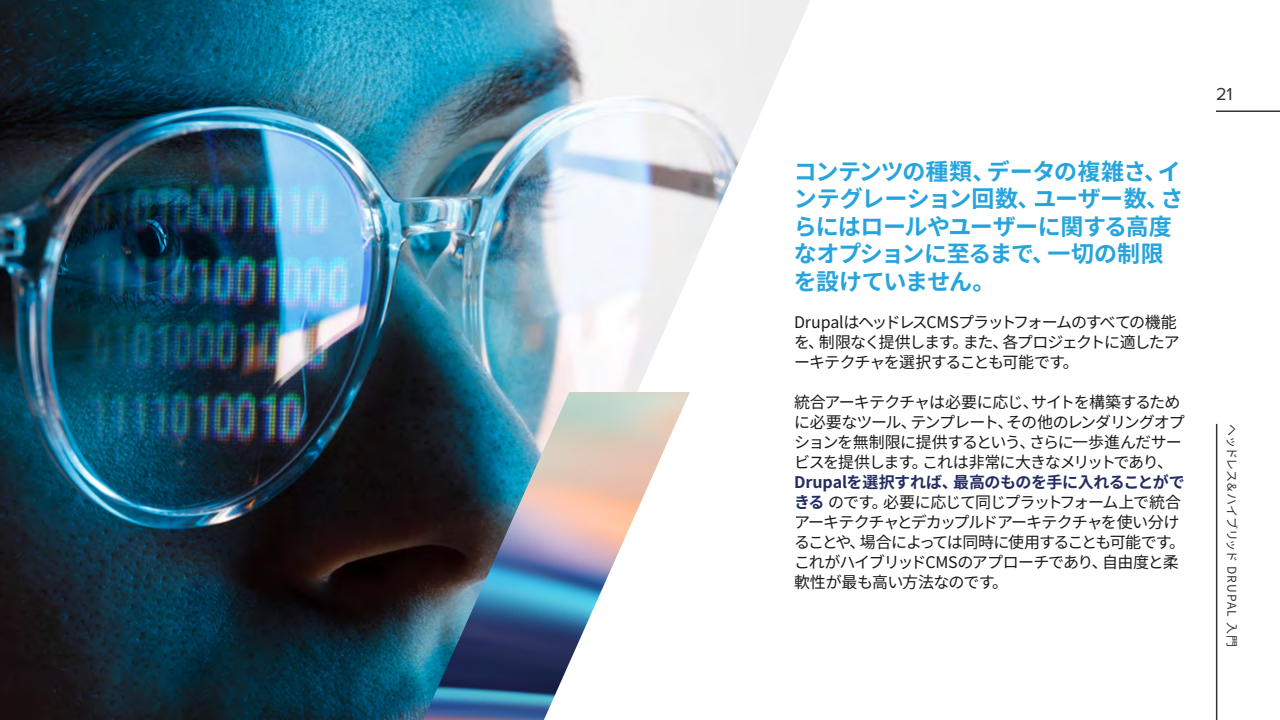
<style>
.page{position:relative;width:1280px;height:720px;background:#fff}
.page>*{position:absolute;margin:0;border:0;box-sizing:border-box;transform-origin:0 0}
.t1{font:700 23px/27.6px "Noto Sans CJ Kjp";letter-spacing:-.025em;color:#26a4dd}
.t2{font:18px "Proxima Nova";color:#333}
.t3{font:16px/20px "Noto Sans CJ Kjp";letter-spacing:-.065em;color:#1a1a1a}
.t4{font:12px "Noto Sans CJ Kjp";letter-spacing:-.005em;color:#333}
.s1{font-weight:700;color:#232d61}
</style>
<div class="page">
<img style="left:0;top:0;width:810px;height:720px">
<img style="left:423px;top:392px;width:267px;height:328px">
<hr style="left:1216px;top:424px;width:1px;height:296px;background:#333">
<hr style="left:1216px;top:110px;width:64px;height:2px;background:#333">
<h1 class="t1" style="left:794px;top:158px;width:391px">コンテンツの種類、データの複雑さ、インテグレーション回数、ユーザー数、さらにはロールやユーザーに関する高度なオプションに至るまで、一切の制限を設けていません。</h1>
<p class="t3" style="left:794px;top:313px;width:387px">DrupalはヘッドレスCMSプラットフォームのすべての機能を、制限なく提供します。また、各プロジェクトに適したアーキテクチャを選択することも可能です。</p>
<p class="t3" style="left:794px;top:393px;width:392px">統合アーキテクチャは必要に応じ、サイトを構築するために必要なツール、テンプレート、その他のレンダリングオプションを無制限に提供するという、さらに一歩進んだサービスを提供します。これは非常に大きなメリットであり、</p>
<p class="t3" style="left:794px;top:473px;width:393px"><span class="s1">Drupalを選択すれば、最高のものを手に入れることができる</span> のです。必要に応じて同じプラットフォーム上で統合アーキテクチャとデカップルドアーキテクチャを使い分けることや、場合によっては同時に使用することも可能です。これがハイブリッドCMSのアプローチであり、自由度と柔軟性が最も高い方法なのです。</p>
<p class="t2" style="left:1216px;top:81px;width:18px">21</p>
<p class="t4" style="left:1239px;top:424px;width:225px;rotate:90deg">ヘッドレス＆ハイブリッド DRUPAL 入門</p>
</div>
